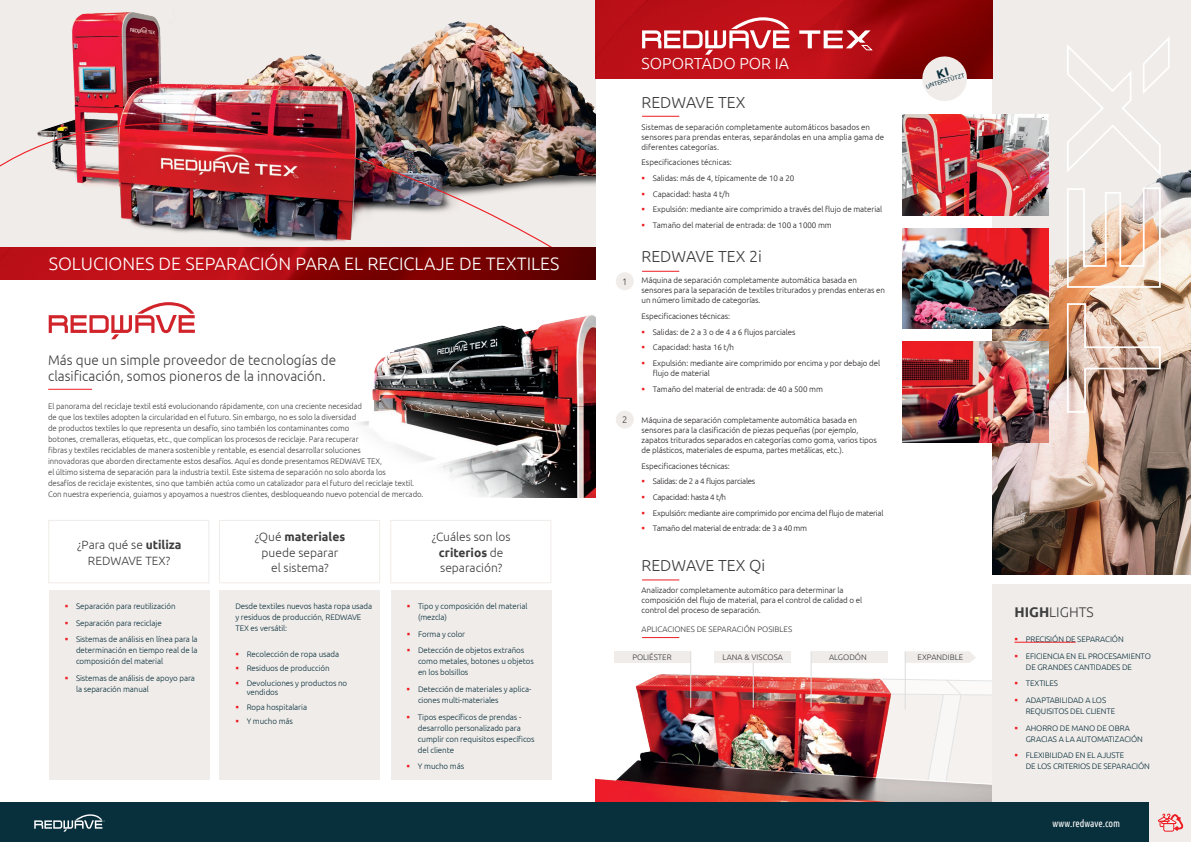
<style>
.page{position:relative;width:1191px;height:842px;background:#fff}
.page>*{position:absolute;margin:0;border:0;box-sizing:border-box;transform-origin:0 0}
.t1{font:300 18px "Ubuntu";color:#fff}
.t2{font:300 16px "Ubuntu";color:#3e3e3f}
.t3{font:300 16px "Ubuntu";color:#fff}
.t4{font:300 14px/15.6px "Ubuntu";color:#3e3e3f}
.t5{font:300 12px/15.6px "Ubuntu";color:#3e3e3f;text-align:center}
.t6{font:10px "Ubuntu Condensed";letter-spacing:-.005em;color:#fff}
.t7{font:300 9.4px "Ubuntu";color:#3e3e3f}
.t8{font:300 8px/10px "Ubuntu";letter-spacing:-.01em;color:#231f20}
.t9{font:300 8px/11px "Ubuntu";letter-spacing:-.01em;color:#3e3e3f}
.t10{font:300 8px/11px "Ubuntu";letter-spacing:-.01em;color:#082f3c}
.t11{font:300 8px/15.7px "Ubuntu";letter-spacing:-.03em;color:#231f20}
.t12{font:6px "Ubuntu";color:#082f3c}
.s1{font-weight:700}
</style>
<div class="page">
<img style="left:595px;top:637px;width:397px;height:166px">
<div style="left:0;top:0;width:595px;height:262px;background:#f0ece9"></div>
<img style="left:485px;top:25px;width:110px;height:161px">
<img style="left:30px;top:12px;width:455px;height:268px">
<div style="left:992px;top:0;width:199px;height:574px;background:#f0ece9"></div>
<img style="left:992px;top:136px;width:199px;height:438px">
<img style="left:0;top:107px;width:577px;height:140px">
<div style="left:992px;top:584px;width:199px;height:258px;background:#f0ece9"></div>
<div style="left:0;top:803px;width:1148px;height:39px;background:#082f3c"></div>
<svg style="left:34px;top:814px;width:71px;height:18px"></svg>
<img style="left:0;top:247px;width:595px;height:32px">
<img style="left:595px;top:0;width:397px;height:79px">
<svg style="left:642px;top:17px;width:147px;height:38px"></svg>
<svg style="left:799px;top:30px;width:73px;height:20px"></svg>
<hr style="left:48px;top:389px;width:44px;height:1px;background:#ee1d23">
<img style="left:1066px;top:186px;width:95px;height:228px">
<svg style="left:1066px;top:37px;width:104px;height:141px"></svg>
<hr style="left:1014px;top:642px;width:61px;height:1px;background:#ee1d23">
<div style="left:49px;top:590px;width:160px;height:190px;background:#f0ece9"></div>
<div style="left:219px;top:590px;width:161px;height:190px;background:#f0ece9"></div>
<div style="left:391px;top:590px;width:160px;height:190px;background:#f0ece9"></div>
<div style="left:48px;top:520px;width:161px;height:63px;border:1px solid #f0ece9"></div>
<div style="left:219px;top:520px;width:161px;height:63px;border:1px solid #f0ece9"></div>
<div style="left:390px;top:520px;width:161px;height:63px;border:1px solid #f0ece9"></div>
<svg style="left:1158px;top:813px;width:25px;height:19px"></svg>
<img style="left:358px;top:315px;width:237px;height:182px">
<img style="left:902px;top:228px;width:146px;height:101px">
<img style="left:902px;top:341px;width:146px;height:101px">
<img style="left:902px;top:115px;width:146px;height:100px">
<svg style="left:49px;top:302px;width:146px;height:37px"></svg>
<hr style="left:690px;top:651px;width:1px;height:57px;background:#dcdddf">
<hr style="left:753px;top:663px;width:1px;height:45px;background:#dcdddf">
<hr style="left:810px;top:651px;width:1px;height:57px;background:#dcdddf">
<hr style="left:904px;top:651px;width:1px;height:58px;background:#dcdddf">
<div style="left:616px;top:272px;width:18px;height:18px;background:#f0ece9;border-radius:50%"></div>
<div style="left:616px;top:411px;width:18px;height:18px;background:#f0ece9;border-radius:50%"></div>
<hr style="left:642px;top:637px;width:37px;height:1px;background:#ee1d23">
<hr style="left:642px;top:579px;width:37px;height:1px;background:#ee1d23">
<hr style="left:642px;top:116px;width:37px;height:1px;background:#ee1d23">
<hr style="left:642px;top:271px;width:37px;height:1px;background:#ee1d23">
<svg style="left:919px;top:54px;width:50px;height:47px;background:#dac0be"></svg>
<h1 class="t1" style="left:49px;top:252px;width:512px">SOLUCIONES DE SEPARACIÓN PARA EL RECICLAJE DE TEXTILES</h1>
<h3 class="t4" style="left:48px;top:352px;width:289px">Más que un simple proveedor de tecnologías de clasificación, somos pioneros de la innovación.</h3>
<p class="t9" style="left:48px;top:400px;width:377px">El panorama del reciclaje textil está evolucionando rápidamente, con una creciente necesidad<br>de que los textiles adopten la circularidad en el futuro. Sin embargo, no es solo la diversidad<br>de productos textiles lo que representa un desafío, sino también los contaminantes como<br>botones, cremalleras, etiquetas, etc., que complican los procesos de reciclaje. Para recuperar<br>fibras y textiles reciclables de manera sostenible y rentable, es esencial desarrollar soluciones<br>innovadoras que aborden directamente estos desafíos. Aquí es donde presentamos REDWAVE TEX,<br>el último sistema de separación para la industria textil. Este sistema de separación no solo aborda los<br>desafíos de reciclaje existentes, sino que también actúa como un catalizador para el futuro del reciclaje textil.<br>Con nuestra experiencia, guiamos y apoyamos a nuestros clientes, desbloqueando nuevo potencial de mercado.</p>
<h3 class="t5" style="left:77px;top:537px;width:106px">¿Para qué se <span class="s1">utiliza<br></span>REDWAVE TEX?</h3>
<h3 class="t5" style="left:255px;top:529px;width:92px">¿Qué <span class="s1">materiales </span>puede separar<br>el sistema?</h3>
<h3 class="t5" style="left:432px;top:529px;width:80px">¿Cuáles son los <span class="s1">criterios</span> de separación?</h3>
<p class="t10" style="left:76px;top:597px;width:123px;line-height:16.7px">Separación para reutilización<br>Separación para reciclaje<br>Sistemas de análisis en línea para la</p>
<p class="t10" style="left:76px;top:645px;width:123px">determinación en tiempo real de la composición del material</p>
<p class="t10" style="left:76px;top:672px;width:120px">Sistemas de análisis de apoyo para la separación manual</p>
<p class="t10" style="left:235px;top:600px;width:138px">Desde textiles nuevos hasta ropa usada y residuos de producción, REDWAVE<br>TEX es versátil:</p>
<p class="t10" style="left:247px;top:646px;width:102px;line-height:14.7px">Recolección de ropa usada<br>Residuos de producción<br>Devoluciones y productos no</p>
<p class="t10" style="left:247px;top:684px;width:62px;line-height:14.7px">vendidos<br>Ropa hospitalaria<br>Y mucho más</p>
<p class="t10" style="left:418px;top:600px;width:111px">Tipo y composición del material (mezcla)</p>
<p class="t10" style="left:418px;top:625px;width:108px;line-height:16.7px">Forma y color<br>Detección de objetos extraños</p>
<p class="t10" style="left:418px;top:656px;width:117px">como metales, botones u objetos en los bolsillos</p>
<p class="t10" style="left:418px;top:683px;width:115px">Detección de materiales y aplica&shy;ciones multi-materiales</p>
<p class="t10" style="left:418px;top:711px;width:118px">Tipos específicos de prendas - desarrollo personalizado para cumplir con requisitos específicos del cliente</p>
<p class="t10" style="left:418px;top:761px;width:48px">Y mucho más</p>
<p class="t7" style="left:622px;top:276px;width:7px">1</p>
<p class="t7" style="left:622px;top:414px;width:7px">2</p>
<h2 class="t3" style="left:641px;top:53px;width:149px">SOPORTADO POR IA</h2>
<h2 class="t2" style="left:641px;top:93px;width:105px">REDWAVE TEX</h2>
<p class="t8" style="left:641px;top:122px;width:244px">Sistemas de separación completamente automáticos basados en sensores para prendas enteras, separándolas en una amplia gama de diferentes categorías.</p>
<p class="t8" style="left:653px;top:154px;width:231px;line-height:15.7px;text-indent:-11px">Especificaciones técnicas:<br>Salidas: más de 4, típicamente de 10 a 20<br>Capacidad: hasta 4 t/h<br>Expulsión: mediante aire comprimido a través del flujo de material Tamaño del material de entrada: de 100 a 1000 mm</p>
<h2 class="t2" style="left:641px;top:246px;width:122px">REDWAVE TEX 2i</h2>
<p class="t8" style="left:641px;top:275px;width:245px">Máquina de separación completamente automática basada en sensores para la separación de textiles triturados y prendas enteras en un número limitado de categorías.</p>
<p class="t8" style="left:653px;top:308px;width:229px;line-height:15.7px;text-indent:-11px">Especificaciones técnicas:<br>Salidas: de 2 a 3 o de 4 a 6 flujos parciales<br>Capacidad: hasta 16 t/h<br>Expulsión: mediante aire comprimido por encima y por debajo del</p>
<p class="t8" style="left:653px;top:365px;width:172px;line-height:15.7px">flujo de material<br>Tamaño del material de entrada: de 40 a 500 mm</p>
<p class="t8" style="left:641px;top:415px;width:237px">Máquina de separación completamente automática basada en sensores para la clasificación de piezas pequeñas (por ejemplo, zapatos triturados separados en categorías como goma, varios tipos de plásticos, materiales de espuma, partes metálicas, etc.).</p>
<p class="t11" style="left:653px;top:458px;width:232px;text-indent:-11px">Especificaciones técnicas:<br>Salidas: de 2 a 4 flujos parciales<br>Capacidad: hasta 4 t/h<br>Expulsión: mediante aire comprimido por encima del flujo de material Tamaño del material de entrada: de 3 a 40 mm</p>
<h2 class="t2" style="left:641px;top:556px;width:125px">REDWAVE TEX Qi</h2>
<p class="t8" style="left:641px;top:585px;width:222px">Analizador completamente automático para determinar la composición del flujo de material, para el control de calidad o el control del proceso de separación.</p>
<p class="t9" style="left:641px;top:624px;width:152px">APLICACIONES DE SEPARACIÓN POSIBLES</p>
<p class="t12" style="left:925px;top:83px;width:42px;rotate:-17deg">UNTERSTÜTZT</p>
<p class="t9" style="left:632px;top:651px;width:41px">POLIÉSTER</p>
<p class="t9" style="left:722px;top:651px;width:62px">LANA &amp; VISCOSA</p>
<p class="t9" style="left:829px;top:651px;width:39px">ALGODÓN</p>
<p class="t9" style="left:917px;top:651px;width:47px">EXPANDIBLE</p>
<h3 class="t4" style="left:1014px;top:604px;width:81px"><span class="s1">HIGH</span>LIGHTS</h3>
<p class="t10" style="left:1025px;top:631px;width:127px;line-height:16.7px">PRECISIÓN DE SEPARACIÓN<br>EFICIENCIA EN EL PROCESAMIENTO</p>
<p class="t10" style="left:1025px;top:658px;width:108px;line-height:16.7px">DE GRANDES CANTIDADES DE<br>TEXTILES<br>ADAPTABILIDAD A LOS</p>
<p class="t10" style="left:1025px;top:703px;width:106px;line-height:16.7px">REQUISITOS DEL CLIENTE<br>AHORRO DE MANO DE OBRA</p>
<p class="t10" style="left:1025px;top:730px;width:119px;line-height:16.7px">GRACIAS A LA AUTOMATIZACIÓN<br>FLEXIBILIDAD EN EL AJUSTE</p>
<p class="t10" style="left:1025px;top:761px;width:126px">DE LOS CRITERIOS DE SEPARACIÓN</p>
<p class="t6" style="left:1052px;top:817px;width:69px">www.redwave.com</p>
</div>
